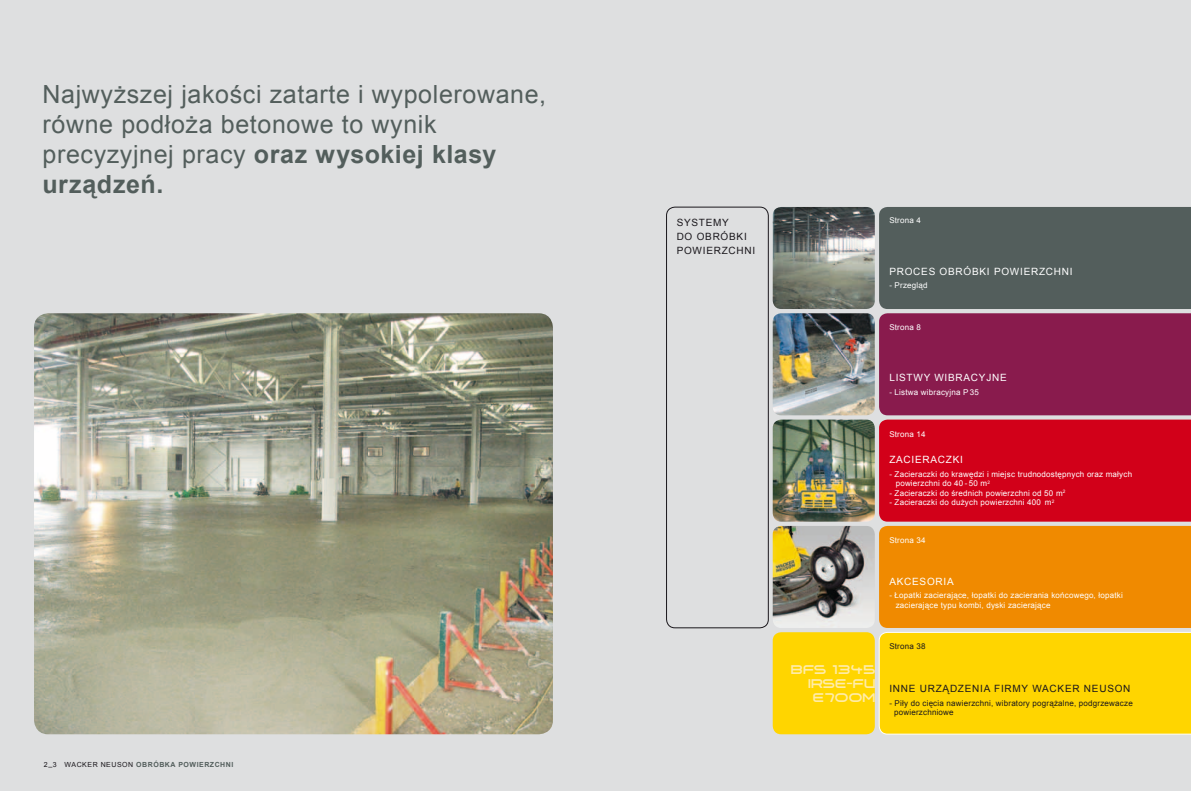
<style>
.page{position:relative;width:1191px;height:791px;background:#dedfe0}
.page>*{position:absolute;margin:0;border:0;box-sizing:border-box;transform-origin:0 0}
.t1{font:25px/30px "Arial";letter-spacing:.025em;color:#535e5c}
.t2{font:13.4px/14px "Wacker Neuson";letter-spacing:-.025em;color:#ffeca9;text-align:right}
.t3{font:10px "Arial";letter-spacing:.075em;color:#fff}
.t4{font:10px/14px "Arial";letter-spacing:.075em;color:#1a171c}
.t5{font:8px/9.5px "Arial";letter-spacing:.025em;color:#fff}
.t6{font:8px/9.5px "Arial";letter-spacing:.025em;color:#1a171c}
.t7{font:700 7px "Arial";letter-spacing:.075em;color:#535e5c}
.s1{font-weight:700}
.s2{font-weight:400;color:#1a171c}
</style>
<div class="page">
<img style="left:34px;top:313px;width:519px;height:421px">
<img style="left:772px;top:207px;width:102px;height:102px">
<img style="left:772px;top:313px;width:102px;height:102px">
<img style="left:772px;top:420px;width:102px;height:102px">
<img style="left:772px;top:526px;width:102px;height:102px">
<div style="left:666px;top:207px;width:102px;height:421px;border:1px solid #1a171c;border-radius:9px"></div>
<div style="left:772px;top:632px;width:102px;height:102px;background:#ffd500;border-radius:9px"></div>
<svg style="left:879px;top:207px;width:312px;height:527px;background:#ba622d"></svg>
<h1 class="t1" style="left:43px;top:80px;width:505px">Najwyższej jakości zatarte i wypolerowane, równe podłoża betonowe to wynik precyzyjnej pracy <span class="s1">oraz wysokiej klasy urządzeń.</span></h1>
<p class="t7" style="left:44px;top:759px;width:191px"><span class="s2">2_3 WACKER NEUSON</span> OBRÓBKA POWIERZCHNI</p>
<p class="t4" style="left:676px;top:215px;width:80px">SYSTEMY<br>DO OBRÓBKI<br>POWIERZCHNI</p>
<p class="t5" style="left:889px;top:216px;width:33px">Strona 4</p>
<p class="t3" style="left:889px;top:265px;width:185px">PROCES OBRÓBKI POWIERZCHNI</p>
<p class="t5" style="left:889px;top:281px;width:40px">- Przegląd</p>
<p class="t5" style="left:889px;top:322px;width:33px">Strona 8</p>
<h2 class="t2" style="left:790px;top:663px;width:87px">BFS 1345<br>IRSE-Fu<br>E700M</h2>
<p class="t3" style="left:889px;top:371px;width:119px">LISTWY WIBRACYJNE</p>
<p class="t5" style="left:889px;top:387px;width:91px">- Listwa wibracyjna P35</p>
<p class="t5" style="left:889px;top:429px;width:38px">Strona 14</p>
<p class="t3" style="left:889px;top:453px;width:75px">ZACIERACZKI</p>
<p class="t5" style="left:895px;top:469px;width:238px;text-indent:-6px">- Zacieraczki do krawędzi i miejsc trudnodostępnych oraz małych powierzchni do 40 - 50 m<sup>2</sup></p>
<p class="t5" style="left:889px;top:488px;width:178px">- Zacieraczki do średnich powierzchni od 50 m<sup>2</sup></p>
<p class="t5" style="left:889px;top:498px;width:166px">- Zacieraczki do dużych powierzchni 400 m<sup>2</sup></p>
<p class="t5" style="left:889px;top:536px;width:38px">Strona 34</p>
<p class="t3" style="left:889px;top:574px;width:66px">AKCESORIA</p>
<p class="t5" style="left:895px;top:591px;width:229px;text-indent:-6px">- Łopatki zacierające, łopatki do zacierania końcowego, łopatki zacierające typu kombi, dyski zacierające</p>
<p class="t6" style="left:889px;top:642px;width:38px">Strona 38</p>
<p class="t4" style="left:889px;top:681px;width:243px">INNE URZĄDZENIA FIRMY WACKER NEUSON</p>
<p class="t6" style="left:894px;top:698px;width:240px;text-indent:-5px">- Piły do cięcia nawierzchni, wibratory pogrążalne, podgrzewacze powierzchniowe</p>
</div>
